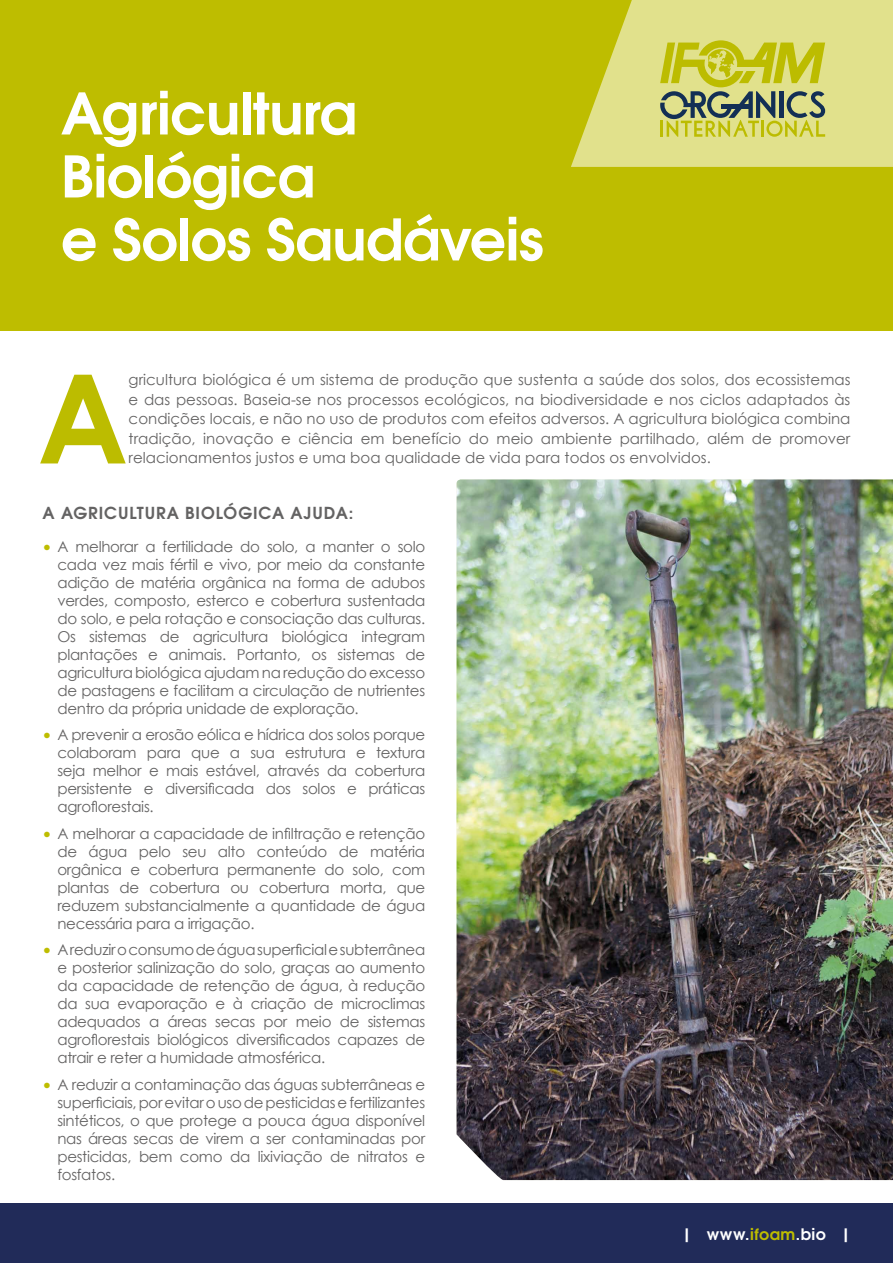
<style>
.page{position:relative;width:893px;height:1263px;background:#fff}
.page>*{position:absolute;margin:0;border:0;box-sizing:border-box;transform-origin:0 0}
.t1{font:700 123.6px "Century Gothic";color:#bcbc00}
.t2{font:700 57px/63px "Te X Gyre Adventor";letter-spacing:-.01em;color:#fff}
.t3{font:700 16.5px "Te X Gyre Adventor";letter-spacing:.055em;color:#646363}
.t4{font:700 15.75px "Te X Gyre Adventor";letter-spacing:.03em;color:#fff}
.t5{font:15px/18px "Century Gothic";letter-spacing:-.02em;color:#646363;text-align:justify}
.s1{font-family:"Te X Gyre Adventor";color:#bebd00}
.s2{color:#bebd00}
</style>
<div class="page">
<img style="left:457px;top:479px;width:436px;height:701px">
<div style="left:0;top:1203px;width:893px;height:60px;background:#212b59"></div>
<div style="left:0;top:0;width:893px;height:331px;background:#bebd00"></div>
<svg style="left:571px;top:0;width:322px;height:167px;fill:#e1e18c"></svg>
<svg style="left:660px;top:40px;width:165px;height:97px"></svg>
<h2 class="t2" style="left:61px;top:76px;width:484px">Agricultura<br>Biológica<br>e Solos Saudáveis</h2>
<h1 class="t1" style="left:37px;top:325px;width:93px">A</h1>
<p class="t5" style="left:129px;top:370px;width:723px;line-height:19.5px">gricultura biológica é um sistema de produção que sustenta a saúde dos solos, dos ecossistemas e das pessoas. Baseia-se nos processos ecológicos, na biodiversidade e nos ciclos adaptados às condições locais, e não no uso de produtos com efeitos adversos. A agricultura biológica combina tradição, inovação e ciência em benefício do meio ambiente partilhado, além de promover relacionamentos justos e uma boa qualidade de vida para todos os envolvidos.</p>
<p class="t3" style="left:43px;top:499px;width:312px">A AGRICULTURA BIOLÓGICA AJUDA:</p>
<p class="t5" style="left:57px;top:537px;width:369px;text-indent:-15px"><span class="s1">•</span> A melhorar a fertilidade do solo, a manter o solo cada vez mais fértil e vivo, por meio da constante adição de matéria orgânica na forma de adubos verdes, composto, esterco e cobertura sustentada do solo, e pela rotação e consociação das culturas.<br>Os sistemas de agricultura biológica integram plantações e animais. Portanto, os sistemas de agricultura biológica ajudam na redução do excesso de pastagens e facilitam a circulação de nutrientes dentro da própria unidade de exploração.</p>
<p class="t5" style="left:57px;top:726px;width:369px;text-indent:-15px"><span class="s1">•</span> A prevenir a erosão eólica e hídrica dos solos porque colaboram para que a sua estrutura e textura seja melhor e mais estável, através da cobertura persistente e diversificada dos solos e práticas agroflorestais.</p>
<p class="t5" style="left:57px;top:824px;width:369px;text-indent:-15px"><span class="s1">•</span> A melhorar a capacidade de infiltração e retenção de água pelo seu alto conteúdo de matéria orgânica e cobertura permanente do solo, com plantas de cobertura ou cobertura morta, que reduzem substancialmente a quantidade de água necessária para a irrigação.</p>
<p class="t5" style="left:57px;top:941px;width:369px;text-indent:-15px"><span class="s1">•</span> A reduzir o consumo de água superficial e subterrânea e posterior salinização do solo, graças ao aumento da capacidade de retenção de água, à redução da sua evaporação e à criação de microclimas adequados a áreas secas por meio de sistemas agroflorestais biológicos diversificados capazes de atrair e reter a humidade atmosférica.</p>
<p class="t5" style="left:57px;top:1075px;width:369px;text-indent:-15px"><span class="s1">•</span> A reduzir a contaminação das águas subterrâneas e superficiais, por evitar o uso de pesticidas e fertilizantes sintéticos, o que protege a pouca água disponível nas áreas secas de virem a ser contaminadas por pesticidas, bem como da lixiviação de nitratos e fosfatos.</p>
<p class="t4" style="left:682px;top:1220px;width:170px">| www.<span class="s2">ifoam</span>.bio |</p>
</div>
